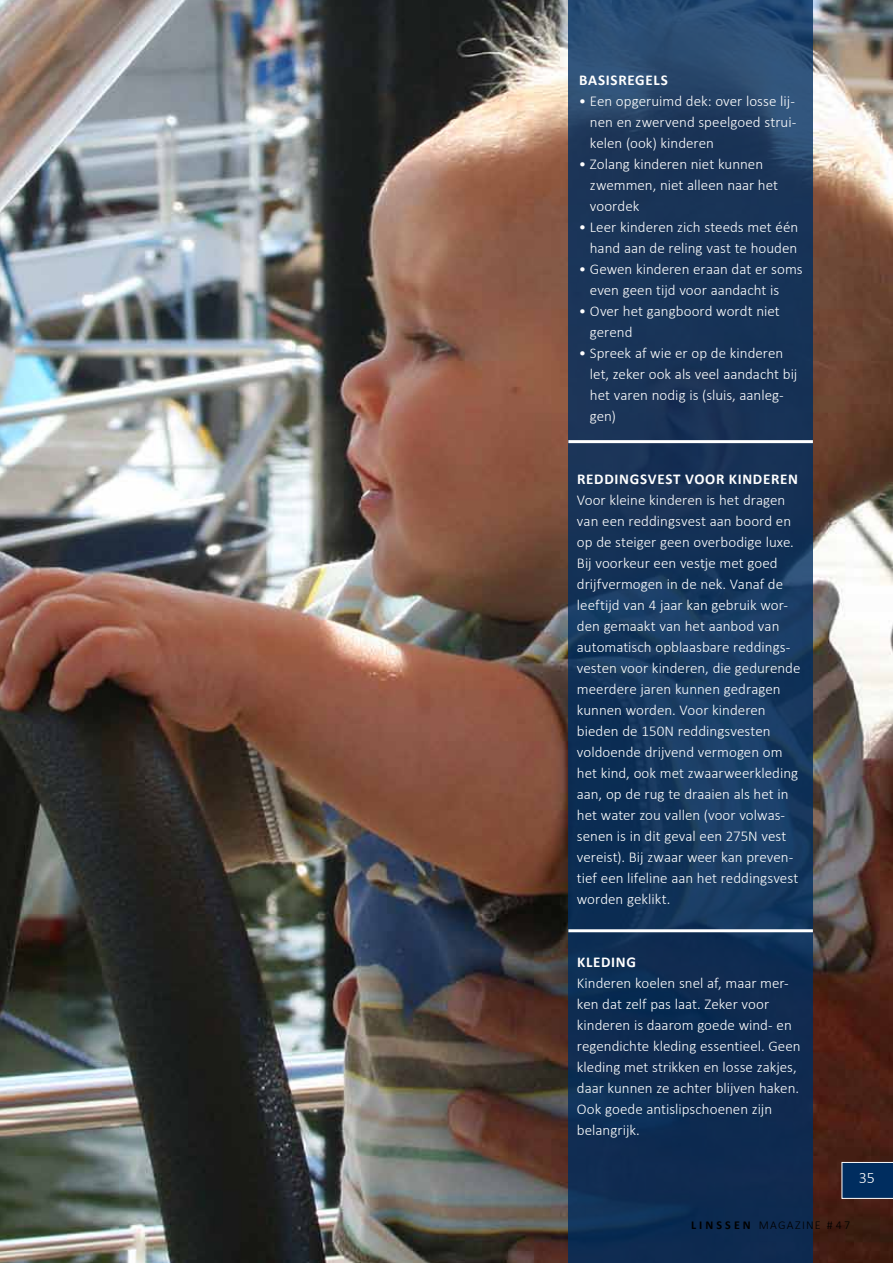
<style>
.page{position:relative;width:893px;height:1263px;background:#fff}
.page>*{position:absolute;margin:0;border:0;box-sizing:border-box;transform-origin:0 0}
.t1{font:300 16.05px "Calibri";color:#fff}
.t2{font:300 15px/21px "Calibri";color:#fff}
.t3{font:700 15px "Calibri";letter-spacing:.045em;color:#fff}
.t4{font:300 12px "Calibri";letter-spacing:.105em;color:#000}
.s1{font-weight:700}
</style>
<div class="page">
<img style="left:0;top:0;width:893px;height:1263px">
<svg style="left:568px;top:0;width:245px;height:1263px;background:#16355a"></svg>
<hr style="left:568px;top:929px;width:245px;height:3px;background:#fff">
<hr style="left:568px;top:440px;width:245px;height:3px;background:#fff">
<svg style="left:842px;top:1162px;width:51px;height:37px;background:#0f3968"></svg>
<p class="t3" style="left:579px;top:70px;width:70px">BASIS REGELS</p>
<p class="t2" style="left:590px;top:90px;width:208px;text-align:justify;text-indent:-11px">• Een opgeruimd dek: over losse lij&shy;nen en zwervend speelgoed strui&shy;kelen (ook) kinderen</p>
<p class="t2" style="left:590px;top:153px;width:190px;text-indent:-11px">• Zolang kinderen niet kunnen zwemmen, niet alleen naar het voordek</p>
<p class="t2" style="left:579px;top:216px;width:221px;text-align:right">• Leer kinderen zich steeds met één hand aan de reling vast te houden</p>
<p class="t2" style="left:590px;top:258px;width:214px;text-indent:-11px">• Gewen kinderen eraan dat er soms even geen tijd voor aandacht is</p>
<p class="t2" style="left:590px;top:300px;width:191px;text-indent:-11px">• Over het gangboord wordt niet gerend</p>
<p class="t2" style="left:590px;top:342px;width:209px;text-indent:-11px">• Spreek af wie er op de kinderen let, zeker ook als veel aandacht bij het varen nodig is (sluis, aanleg&shy;gen)</p>
<p class="t3" style="left:577px;top:469px;width:222px">REDDINGSVEST VOOR KINDEREN</p>
<p class="t2" style="left:577px;top:489px;width:225px">Voor kleine kinderen is het dragen van een reddingsvest aan boord en op de steiger geen overbodige luxe.<br>Bij voorkeur een vestje met goed drijfvermogen in de nek. Vanaf de leeftijd van 4 jaar kan gebruik wor&shy;den gemaakt van het aanbod van automatisch opblaasbare reddings&shy;vesten voor kinderen, die gedurende meerdere jaren kunnen gedragen kunnen worden. Voor kinderen bieden de 150N reddingsvesten voldoende drijvend vermogen om het kind, ook met zwaarweerkleding aan, op de rug te draaien als het in het water zou vallen (voor volwas&shy;senen is in dit geval een 275N vest vereist). Bij zwaar weer kan preven&shy;tief een lifeline aan het reddingsvest worden geklikt.</p>
<p class="t3" style="left:577px;top:952px;width:4px">KLE</p>
<p class="t3" style="left:601px;top:952px;width:36px">DING</p>
<p class="t2" style="left:577px;top:972px;width:225px">Kinderen koelen snel af, maar mer&shy;ken dat zelf pas laat. Zeker voor kinderen is daarom goede wind- en regendichte kleding essentieel. Geen kleding met strikken en losse zakjes, daar kunnen ze achter blijven haken.<br>Ook goede antislipschoenen zijn belangrijk.</p>
<p class="t1" style="left:859px;top:1168px;width:18px">35</p>
<p class="t4" style="left:691px;top:1217px;width:161px"><span class="s1">LINSSEN</span> magazine #47</p>
</div>
